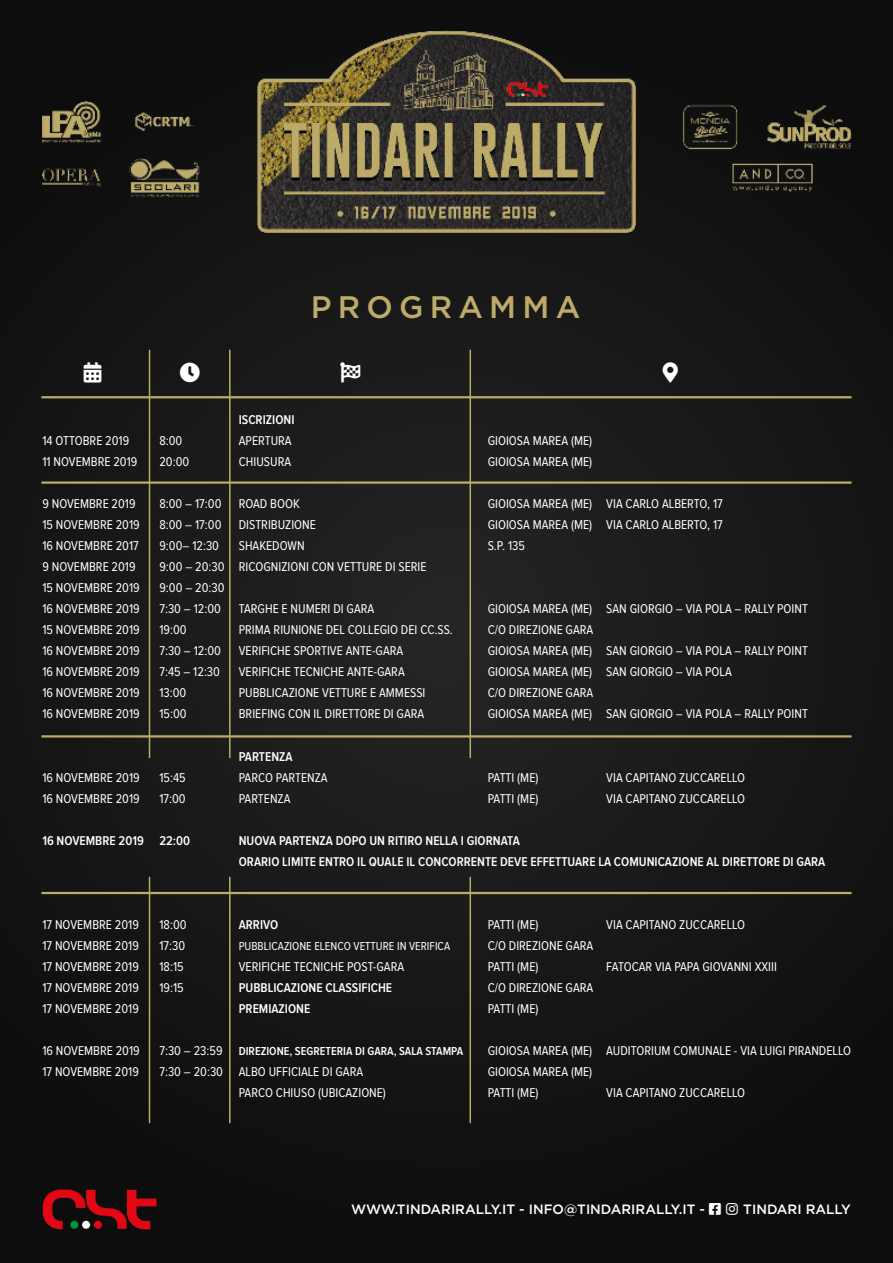
<style>
.page{position:relative;width:893px;height:1263px;background:#fff}
.page>*{position:absolute;margin:0;border:0;box-sizing:border-box;transform-origin:0 0}
.t1{font:500 31.05px "Gotham";letter-spacing:.2em;color:#beab69}
.t2{font:500 13.5px "Gotham";color:#fff}
.t3{font:13.2px/21px "Proxima Nova Cond";color:#fff}
.t4{font:600 13.2px/21px "Proxima Nova Cond";color:#fff}
.t5{font:600 12px "Proxima Nova Cond";color:#fff}
.t6{font:12px "Proxima Nova Cond";color:#fff}
</style>
<div class="page">
<img style="left:0;top:0;width:893px;height:1263px">
<hr style="left:43px;top:481px;width:807px;height:3px;background:#beab69">
<hr style="left:43px;top:396px;width:807px;height:2px;background:#beab69">
<hr style="left:149px;top:350px;width:1px;height:407px;background:#beab69">
<hr style="left:229px;top:350px;width:2px;height:407px;background:#beab69">
<hr style="left:229px;top:877px;width:2px;height:245px;background:#beab69">
<hr style="left:149px;top:877px;width:1px;height:245px;background:#beab69">
<hr style="left:469px;top:350px;width:2px;height:407px;background:#beab69">
<hr style="left:469px;top:877px;width:2px;height:245px;background:#beab69">
<hr style="left:43px;top:735px;width:807px;height:2px;background:#beab69">
<hr style="left:43px;top:892px;width:807px;height:2px;background:#beab69">
<img style="left:257px;top:31px;width:379px;height:201px">
<img style="left:42px;top:101px;width:809px;height:95px">
<svg style="left:43px;top:1189px;width:114px;height:40px;background:#650e13"></svg>
<svg style="left:84px;top:362px;width:18px;height:20px"></svg>
<svg style="left:180px;top:362px;width:20px;height:20px"></svg>
<svg style="left:340px;top:362px;width:20px;height:20px"></svg>
<svg style="left:663px;top:362px;width:15px;height:20px"></svg>
<svg style="left:709px;top:1203px;width:29px;height:12px"></svg>
<h1 class="t1" style="left:311px;top:293px;width:271px">PROGRAMMA</h1>
<p class="t3" style="left:42px;top:430px;width:97px">14 OTTOBRE 2019<br>11 NOVEMBRE 2019</p>
<p class="t3" style="left:42px;top:494px;width:99px">9 NOVEMBRE 2019<br>15 NOVEMBRE 2019<br>16 NOVEMBRE 2017<br>9 NOVEMBRE 2019<br>15 NOVEMBRE 2019<br>16 NOVEMBRE 2019<br>15 NOVEMBRE 2019<br>16 NOVEMBRE 2019<br>16 NOVEMBRE 2019<br>16 NOVEMBRE 2019<br>16 NOVEMBRE 2019</p>
<p class="t3" style="left:42px;top:767px;width:99px">16 NOVEMBRE 2019<br>16 NOVEMBRE 2019</p>
<p class="t4" style="left:42px;top:830px;width:103px">16 NOVEMBRE 2019</p>
<p class="t3" style="left:159px;top:430px;width:31px">8:00<br>20:00</p>
<p class="t3" style="left:159px;top:494px;width:67px">8:00 – 17:00<br>8:00 – 17:00<br>9:00– 12:30<br>9:00 – 20:30<br>9:00 – 20:30<br>7:30 – 12:00<br>19:00<br>7:30 – 12:00<br>7:45 – 12:30<br>13:00<br>15:00</p>
<p class="t3" style="left:159px;top:767px;width:28px">15:45<br>17:00</p>
<p class="t4" style="left:159px;top:830px;width:32px">22:00</p>
<p class="t4" style="left:239px;top:409px;width:57px">ISCRIZIONI</p>
<p class="t3" style="left:239px;top:430px;width:54px">APERTURA<br>CHIUSURA</p>
<p class="t3" style="left:239px;top:494px;width:189px">ROAD BOOK<br>DISTRIBUZIONE<br>SHAKEDOWN<br>RICOGNIZIONI CON VETTURE DI SERIE</p>
<p class="t3" style="left:239px;top:599px;width:216px">TARGHE E NUMERI DI GARA<br>PRIMA RIUNIONE DEL COLLEGIO DEI CC.SS.<br>VERIFICHE SPORTIVE ANTE-GARA<br>VERIFICHE TECNICHE ANTE-GARA<br>PUBBLICAZIONE VETTURE E AMMESSI<br>BRIEFING CON IL DIRETTORE DI GARA</p>
<p class="t4" style="left:239px;top:746px;width:55px">PARTENZA</p>
<p class="t3" style="left:239px;top:767px;width:90px">PARCO PARTENZA<br>PARTENZA</p>
<p class="t4" style="left:239px;top:830px;width:588px">NUOVA PARTENZA DOPO UN RITIRO NELLA I GIORNATA<br>ORARIO LIMITE ENTRO IL QUALE IL CONCORRENTE DEVE EFFETTUARE LA COMUNICAZIONE AL DIRETTORE DI GARA</p>
<p class="t3" style="left:488px;top:430px;width:106px">GIOIOSA MAREA (ME)<br>GIOIOSA MAREA (ME)</p>
<p class="t3" style="left:488px;top:494px;width:106px;text-align:justify">GIOIOSA MAREA (ME)<br>GIOIOSA MAREA (ME)<br>S.P. 135</p>
<p class="t3" style="left:606px;top:494px;width:118px">VIA CARLO ALBERTO, 17<br>VIA CARLO ALBERTO, 17</p>
<p class="t3" style="left:488px;top:599px;width:107px;text-align:justify">GIOIOSA MAREA (ME)<br>C/O DIREZIONE GARA GIOIOSA MAREA (ME)<br>GIOIOSA MAREA (ME)<br>C/O DIREZIONE GARA GIOIOSA MAREA (ME)</p>
<p class="t3" style="left:606px;top:599px;width:203px">SAN GIORGIO – VIA POLA – RALLY POINT</p>
<p class="t3" style="left:606px;top:641px;width:203px">SAN GIORGIO – VIA POLA – RALLY POINT<br>SAN GIORGIO – VIA POLA</p>
<p class="t3" style="left:606px;top:704px;width:203px">SAN GIORGIO – VIA POLA – RALLY POINT</p>
<p class="t3" style="left:488px;top:767px;width:52px">PATTI (ME)<br>PATTI (ME)</p>
<p class="t3" style="left:606px;top:767px;width:140px">VIA CAPITANO ZUCCARELLO<br>VIA CAPITANO ZUCCARELLO</p>
<p class="t3" style="left:42px;top:914px;width:98px;text-align:justify">17 NOVEMBRE 2019<br>17 NOVEMBRE 2019<br>17 NOVEMBRE 2019<br>17 NOVEMBRE 2019<br>17 NOVEMBRE 2019</p>
<p class="t3" style="left:42px;top:1041px;width:99px">16 NOVEMBRE 2019<br>17 NOVEMBRE 2019</p>
<p class="t3" style="left:159px;top:914px;width:29px">18:00<br>17:30<br>18:15<br>19:15</p>
<p class="t3" style="left:159px;top:1041px;width:65px">7:30 – 23:59<br>7:30 – 20:30</p>
<p class="t4" style="left:239px;top:914px;width:41px">ARRIVO</p>
<p class="t6" style="left:239px;top:940px;width:213px">PUBBLICAZIONE ELENCO VETTURE IN VERIFICA</p>
<p class="t3" style="left:239px;top:957px;width:167px">VERIFICHE TECNICHE POST-GARA</p>
<p class="t4" style="left:239px;top:978px;width:155px">PUBBLICAZIONE CLASSIFICHE<br>PREMIAZIONE</p>
<p class="t5" style="left:239px;top:1046px;width:226px">DIREZIONE, SEGRETERIA DI GARA, SALA STAMPA</p>
<p class="t3" style="left:239px;top:1062px;width:149px">ALBO UFFICIALE DI GARA<br>PARCO CHIUSO (UBICAZIONE)</p>
<p class="t3" style="left:488px;top:914px;width:107px">PATTI (ME)<br>C/O DIREZIONE GARA<br>PATTI (ME)<br>C/O DIREZIONE GARA<br>PATTI (ME)</p>
<p class="t3" style="left:488px;top:1041px;width:106px;text-align:justify">GIOIOSA MAREA (ME)<br>GIOIOSA MAREA (ME)<br>PATTI (ME)</p>
<p class="t3" style="left:606px;top:914px;width:140px">VIA CAPITANO ZUCCARELLO</p>
<p class="t3" style="left:606px;top:957px;width:172px">FATOCAR VIA PAPA GIOVANNI XXIII</p>
<p class="t3" style="left:606px;top:1041px;width:246px">AUDITORIUM COMUNALE - VIA LUIGI PIRANDELLO</p>
<p class="t3" style="left:606px;top:1083px;width:140px">VIA CAPITANO ZUCCARELLO</p>
<p class="t2" style="left:351px;top:1203px;width:355px">WWW.TINDARIRALLY.IT - INFO@TINDARIRALLY.IT -</p>
<p class="t2" style="left:743px;top:1203px;width:109px">TINDARI RALLY</p>
</div>
